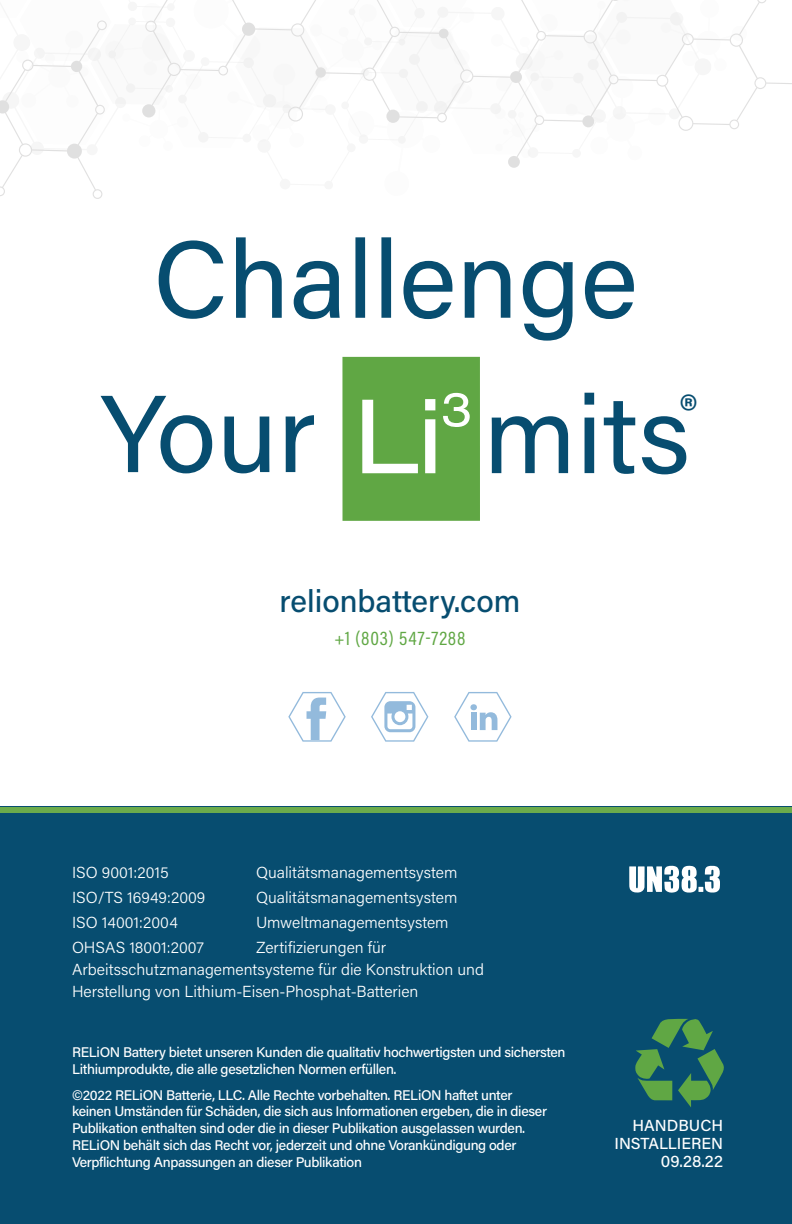
<style>
.page{position:relative;width:792px;height:1224px;background:#fff}
.page>*{position:absolute;margin:0;border:0;box-sizing:border-box;transform-origin:0 0}
.t1{font:500 47.8px "Acumin Pro";color:#074d70}
.t2{font:500 31.2px "Acumin Pro";color:#074d70}
.t3{font:19.4px "Acumin Pro Cond";letter-spacing:.04em;color:#60a744}
.t4{font:300 16px/22px "Acumin Pro";color:#fff}
.t5{font:500 16px "Acumin Pro";color:#fff}
.t6{font:500 14px/16.8px "Acumin Pro";letter-spacing:-.025em;color:#fff}
</style>
<div class="page">
<div style="left:0;top:807px;width:792px;height:417px;background:#074d70"></div>
<svg style="left:635px;top:1018px;width:89px;height:89px"></svg>
<svg style="left:629px;top:865px;width:91px;height:28px"></svg>
<div style="left:0;top:807px;width:792px;height:6px;background:#6bab4b"></div>
<svg style="left:0;top:0;width:748px;height:199px"></svg>
<svg style="left:101px;top:396px;width:111px;height:77px"></svg>
<svg style="left:224px;top:417px;width:45px;height:56px"></svg>
<svg style="left:286px;top:415px;width:28px;height:57px"></svg>
<div style="left:342px;top:357px;width:138px;height:164px;background:#60a744"></div>
<svg style="left:362px;top:400px;width:56px;height:73px"></svg>
<svg style="left:425px;top:399px;width:10px;height:74px"></svg>
<svg style="left:443px;top:393px;width:27px;height:34px"></svg>
<svg style="left:492px;top:416px;width:76px;height:57px"></svg>
<svg style="left:585px;top:393px;width:9px;height:80px"></svg>
<svg style="left:604px;top:401px;width:31px;height:73px"></svg>
<svg style="left:642px;top:416px;width:44px;height:58px"></svg>
<svg style="left:159px;top:240px;width:64px;height:79px"></svg>
<svg style="left:236px;top:237px;width:46px;height:81px"></svg>
<svg style="left:294px;top:261px;width:46px;height:58px"></svg>
<div style="left:355px;top:237px;width:10px;height:81px;background:#074d70"></div>
<div style="left:381px;top:237px;width:10px;height:81px;background:#074d70"></div>
<svg style="left:403px;top:261px;width:49px;height:58px"></svg>
<svg style="left:465px;top:261px;width:45px;height:57px"></svg>
<svg style="left:523px;top:261px;width:50px;height:80px"></svg>
<svg style="left:585px;top:261px;width:49px;height:58px"></svg>
<svg style="left:288px;top:692px;width:58px;height:50px"></svg>
<svg style="left:371px;top:692px;width:57px;height:50px"></svg>
<svg style="left:454px;top:692px;width:58px;height:50px"></svg>
<div style="left:470px;top:704px;width:7px;height:6px;background:#93badc;border-radius:50%"></div>
<div style="left:471px;top:713px;width:6px;height:17px;background:#93badc"></div>
<p class="t2" style="left:279px;top:580px;width:243px">relionbattery.com</p>
<p class="t3" style="left:334px;top:626px;width:133px">+1 (803) 547-7288</p>
<p class="t1" style="left:680px;top:378px;width:18px">®</p>
<p class="t4" style="left:72px;top:860px;width:98px">ISO 9001:2015</p>
<p class="t4" style="left:256px;top:860px;width:203px">Qualitätsmanagementsystem</p>
<p class="t4" style="left:72px;top:886px;width:135px">ISO/TS 16949:2009</p>
<p class="t4" style="left:256px;top:886px;width:203px">Qualitätsmanagementsystem</p>
<p class="t4" style="left:72px;top:911px;width:107px">ISO 14001:2004</p>
<p class="t4" style="left:256px;top:911px;width:194px">Umweltmanagementsystem</p>
<p class="t4" style="left:72px;top:936px;width:133px">OHSAS 18001:2007</p>
<p class="t4" style="left:72px;top:936px;width:414px;text-indent:184px">Zertifizierungen für<br>Arbeitsschutzmanagementsysteme für die Konstruktion und<br>Herstellung von Lithium-Eisen-Phosphat-Batterien</p>
<p class="t6" style="left:72px;top:1043px;width:495px">RELiON Battery bietet unseren Kunden die qualitativ hochwertigsten und sichersten<br>Lithiumprodukte, die alle gesetzlichen Normen erfüllen.</p>
<p class="t6" style="left:72px;top:1086px;width:477px">©2022 RELiON Batterie, LLC. Alle Rechte vorbehalten. RELiON haftet unter keinen Umständen für Schäden, die sich aus Informationen ergeben, die in dieser Publikation enthalten sind oder die in dieser Publikation ausgelassen wurden.<br>RELiON behält sich das Recht vor, jederzeit und ohne Vorankündigung oder Verpflichtung Anpassungen an dieser Publikation</p>
<p class="t5" style="left:81px;top:1157px;width:16px">16</p>
<p class="t5" style="left:633px;top:1115px;width:92px">HANDBUCH</p>
<p class="t5" style="left:614px;top:1133px;width:110px">INSTALLIEREN</p>
<p class="t5" style="left:661px;top:1151px;width:64px">09.28.22</p>
</div>
